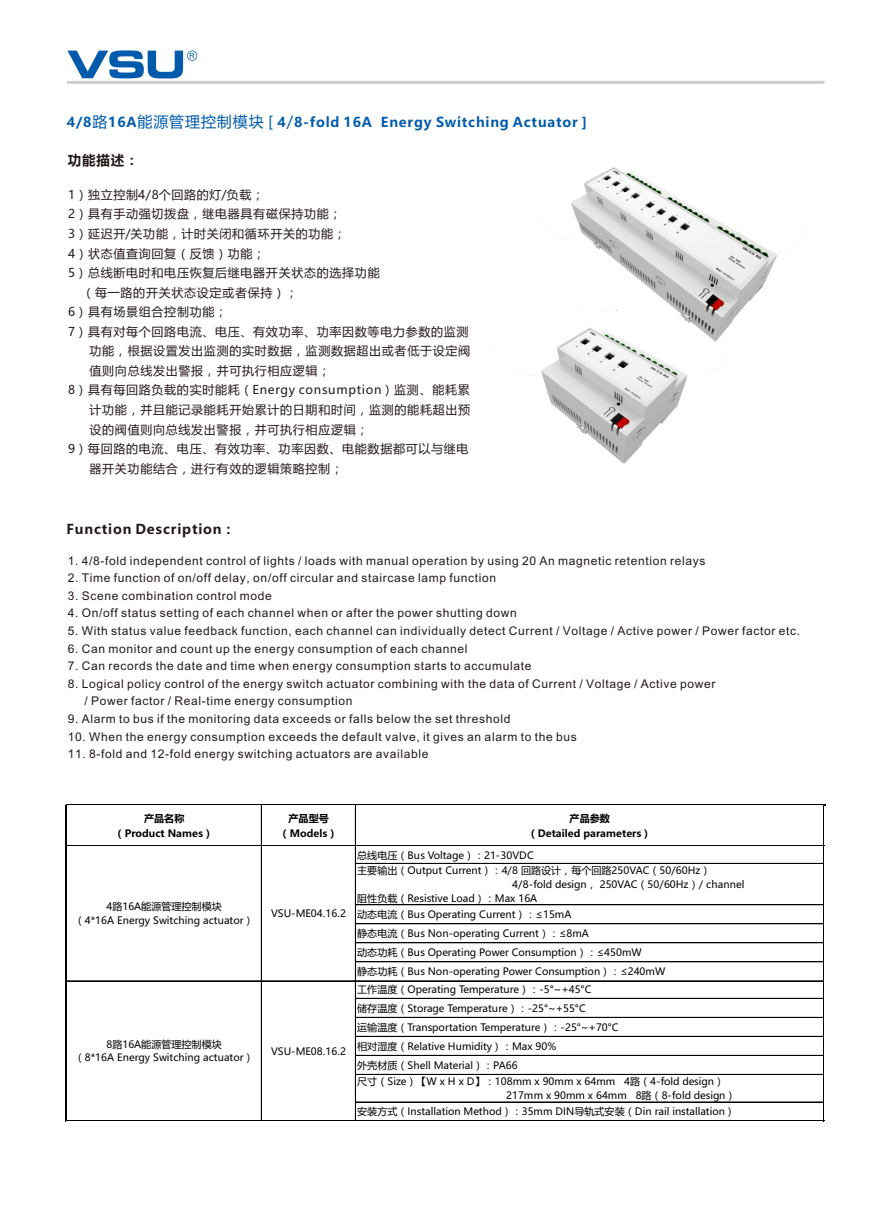
<style>
.page{position:relative;width:893px;height:1212px;background:#fff}
.page>*{position:absolute;margin:0;border:0;box-sizing:border-box;transform-origin:0 0}
.t1{font:700 13.5px "Microsoft Ya Hei";letter-spacing:.06em;color:#005bac}
.t2{font:700 13.5px "Microsoft Ya Hei";letter-spacing:.06em;color:#231916}
.t3{font:12px/17.5px "Arial Unicode MS";letter-spacing:.055em;color:#231916}
.t4{font:12px "Microsoft Ya Hei";letter-spacing:.06em;color:#231916}
.t5{font:10.05px/18.8px "Microsoft Ya Hei";color:#000}
.t6{font:700 10.05px/14.5px "Microsoft Ya Hei";color:#000;text-align:center}
.s1{font-weight:400;font-size:15px}
</style>
<div class="page">
<img style="left:567px;top:167px;width:210px;height:155px">
<img style="left:507px;top:305px;width:225px;height:159px">
<hr style="left:66px;top:804px;width:760px;height:1px;background:#000">
<hr style="left:261px;top:805px;width:1px;height:40px;background:#000">
<hr style="left:355px;top:805px;width:1px;height:40px;background:#000">
<hr style="left:66px;top:804px;width:1px;height:317px;background:#000">
<hr style="left:261px;top:846px;width:1px;height:274px;background:#000">
<hr style="left:355px;top:846px;width:1px;height:274px;background:#000">
<hr style="left:823px;top:805px;width:1px;height:316px;background:#000">
<hr style="left:67px;top:845px;width:757px;height:1px;background:#000">
<hr style="left:356px;top:863px;width:467px;height:1px;background:#000">
<hr style="left:356px;top:904px;width:467px;height:1px;background:#000">
<hr style="left:356px;top:905px;width:467px;height:1px;background:#000">
<hr style="left:356px;top:923px;width:467px;height:1px;background:#000">
<hr style="left:356px;top:924px;width:467px;height:1px;background:#000">
<hr style="left:356px;top:942px;width:467px;height:1px;background:#000">
<hr style="left:356px;top:943px;width:467px;height:1px;background:#000">
<hr style="left:356px;top:961px;width:467px;height:1px;background:#000">
<hr style="left:356px;top:962px;width:467px;height:1px;background:#000">
<hr style="left:67px;top:980px;width:756px;height:1px;background:#000">
<hr style="left:67px;top:981px;width:756px;height:1px;background:#000">
<hr style="left:356px;top:998px;width:467px;height:1px;background:#000">
<hr style="left:356px;top:1017px;width:467px;height:1px;background:#000">
<hr style="left:356px;top:1036px;width:467px;height:1px;background:#000">
<hr style="left:356px;top:1055px;width:467px;height:1px;background:#000">
<hr style="left:356px;top:1074px;width:467px;height:1px;background:#000">
<hr style="left:356px;top:1102px;width:467px;height:1px;background:#000">
<hr style="left:67px;top:1120px;width:757px;height:1px;background:#000">
<svg style="left:67px;top:50px;width:757px;height:33px"></svg>
<p class="t1" style="left:67px;top:116px;width:522px">4/8<span class="s1">路</span>16A<span class="s1">能源管理控制模块 [</span> 4<span class="s1">/</span>8-fold 16A Energy Switching Actuator ]</p>
<p class="t2" style="left:68px;top:154px;width:72px">功能描述：</p>
<p class="t4" style="left:68px;top:189px;width:197px">1）独立控制4/8个回路的灯/负载；</p>
<p class="t4" style="left:68px;top:209px;width:275px">2）具有手动强切拨盘，继电器具有磁保持功能；</p>
<p class="t4" style="left:68px;top:228px;width:279px">3）延迟开/关功能，计时关闭和循环开关的功能；</p>
<p class="t4" style="left:68px;top:248px;width:198px">4）状态值查询回复（反馈）功能；</p>
<p class="t4" style="left:68px;top:267px;width:313px">5）总线断电时和电压恢复后继电器开关状态的选择功能</p>
<p class="t4" style="left:82px;top:287px;width:217px">（每一路的开关状态设定或者保持）；</p>
<p class="t4" style="left:68px;top:306px;width:160px">6）具有场景组合控制功能；</p>
<p class="t4" style="left:68px;top:326px;width:402px">7）具有对每个回路电流、电压、有效功率、功率因数等电力参数的监测</p>
<p class="t4" style="left:90px;top:346px;width:382px">功能，根据设置发出监测的实时数据，监测数据超出或者低于设定阀</p>
<p class="t4" style="left:90px;top:365px;width:242px">值则向总线发出警报，并可执行相应逻辑；</p>
<p class="t4" style="left:68px;top:385px;width:403px">8）具有每回路负载的实时能耗（Energy consumption）监测、能耗累</p>
<p class="t4" style="left:90px;top:404px;width:382px">计功能，并且能记录能耗开始累计的日期和时间，监测的能耗超出预</p>
<p class="t4" style="left:90px;top:424px;width:280px">设的阀值则向总线发出警报，并可执行相应逻辑；</p>
<p class="t4" style="left:68px;top:443px;width:402px">9）每回路的电流、电压、有效功率、功率因数、电能数据都可以与继电</p>
<p class="t4" style="left:90px;top:463px;width:255px">器开关功能结合，进行有效的逻辑策略控制；</p>
<p class="t2" style="left:67px;top:523px;width:170px">Function Description：</p>
<p class="t3" style="left:68px;top:553px;width:639px">1. 4/8-fold independent control of lights / loads with manual operation by using 20 An magnetic retention relays</p>
<p class="t3" style="left:68px;top:570px;width:430px">2. Time function of on/off delay, on/off circular and staircase lamp function</p>
<p class="t3" style="left:68px;top:588px;width:206px">3. Scene combination control mode</p>
<p class="t3" style="left:68px;top:605px;width:450px">4. On/off status setting of each channel when or after the power shutting down</p>
<p class="t3" style="left:68px;top:623px;width:734px">5. With status value feedback function, each channel can individually detect Current / Voltage / Active power / Power factor etc.</p>
<p class="t3" style="left:68px;top:641px;width:401px">6. Can monitor and count up the energy consumption of each channel</p>
<p class="t3" style="left:68px;top:658px;width:465px">7. Can records the date and time when energy consumption starts to accumulate</p>
<p class="t3" style="left:84px;top:676px;width:632px;text-indent:-17px">8. Logical policy control of the energy switch actuator combining with the data of Current / Voltage / Active power / Power factor / Real-time energy consumption</p>
<p class="t3" style="left:68px;top:711px;width:444px">9. Alarm to bus if the monitoring data exceeds or falls below the set threshold</p>
<p class="t3" style="left:68px;top:729px;width:510px">10. When the energy consumption exceeds the default valve, it gives an alarm to the bus</p>
<p class="t3" style="left:68px;top:746px;width:362px">11. 8-fold and 12-fold energy switching actuators are available</p>
<p class="t6" style="left:115px;top:812px;width:100px">产品名称<br>（Product Names）</p>
<p class="t6" style="left:280px;top:812px;width:59px">产品型号（Models）</p>
<p class="t6" style="left:528px;top:812px;width:125px">产品参数<br>（Detailed parameters）</p>
<p class="t5" style="left:357px;top:848px;width:355px;line-height:15.6px">总线电压（Bus Voltage）：21-30VDC<br>主要输出（Output Current）：4/8 回路设计，每个回路250VAC（50/60Hz）</p>
<p class="t5" style="left:357px;top:878px;width:389px;line-height:13.8px;text-indent:155px">4/8-fold design， 250VAC（50/60Hz）/ channel阻性负载（Resistive Load）：Max 16A</p>
<p class="t5" style="left:357px;top:906px;width:310px">动态电流（Bus Operating Current）：≤15mA<br>静态电流（Bus Non-operating Current）：≤8mA<br>动态功耗（Bus Operating Power Consumption）：≤450mW<br>静态功耗（Bus Non-operating Power Consumption）：≤240mW工作温度（Operating Temperature）：-5°~+45°C<br>储存温度（Storage Temperature）：-25°~+55°C<br>运输温度（Transportation Temperature）：-25°~+70°C<br>相对湿度（Relative Humidity）：Max 90%<br>外壳材质（Shell Material）：PA66</p>
<p class="t5" style="left:506px;top:1075px;width:231px;line-height:13.8px;text-indent:-149px">尺寸（Size）【W x H x D】：108mm x 90mm x 64mm 4路（4-fold design）<br>217mm x 90mm x 64mm 8路（8-fold design）</p>
<p class="t5" style="left:357px;top:1103px;width:379px">安装方式（Installation Method）：35mm DIN导轨式安装（Din rail installation）</p>
<p class="t5" style="left:75px;top:900px;width:180px;line-height:13.8px;text-align:center">4路16A能源管理控制模块<br>（4*16A Energy Switching actuator）</p>
<p class="t5" style="left:271px;top:905px;width:76px">VSU-ME04.16.2</p>
<p class="t5" style="left:75px;top:1038px;width:180px;line-height:13.8px;text-align:center">8路16A能源管理控制模块<br>（8*16A Energy Switching actuator）</p>
<p class="t5" style="left:271px;top:1042px;width:76px">VSU-ME08.16.2</p>
</div>
